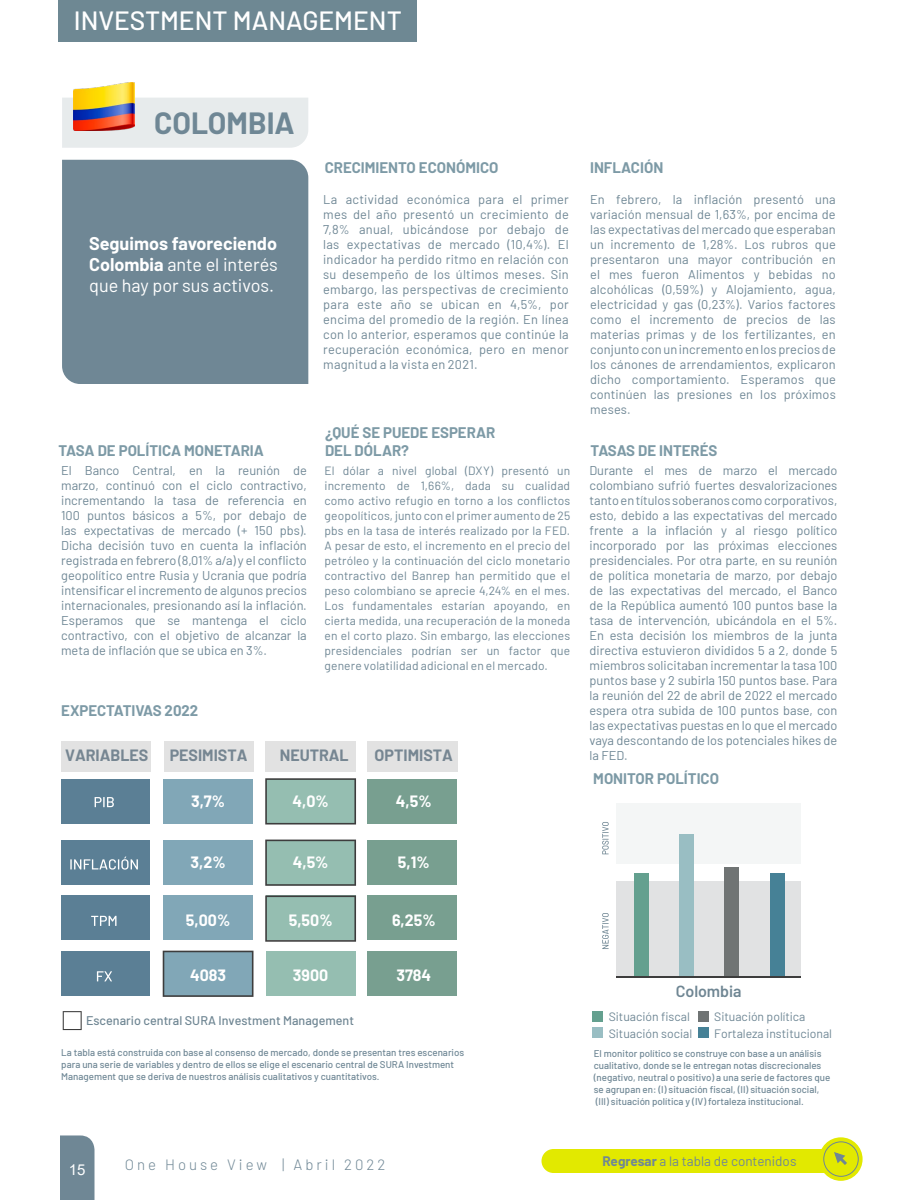
<style>
.page{position:relative;width:900px;height:1200px;background:#fff}
.page>*{position:absolute;margin:0;border:0;box-sizing:border-box;transform-origin:0 0}
.t1{font:700 30px "Barlow";color:#6f8795}
.t2{font:500 26.4px "Barlow";color:#fff}
.t3{font:18px/21px "Barlow";color:#fff;text-align:justify}
.t4{font:700 16.05px "Barlow";color:#fff}
.t5{font:700 16.05px "Barlow";color:#768692}
.t6{font:600 16.05px "Barlow";letter-spacing:-.005em;color:#6f8693}
.t7{font:700 15px/18px "Barlow";color:#7d9aa6}
.t8{font:300 15px "Barlow";letter-spacing:.2em;color:#6f8795}
.t9{font:15px "Arial";color:#fff}
.t10{font:13.5px "Barlow";color:#6f8795}
.t11{font:12.75px/15px "Barlow";color:#6f8795;text-align:justify}
.t12{font:500 12.6px "Barlow";color:#6f8693}
.t13{font:12.15px/16.8px "Barlow";color:#6f8795}
.t14{font:12px/15px "Barlow";letter-spacing:.01em;color:#6f8795;text-align:justify}
.t15{font:500 9.75px/12px "Barlow";color:#6f8795}
.s1{font-weight:700}
</style>
<div class="page">
<svg style="left:602px;top:822px;width:7px;height:32px"></svg>
<svg style="left:602px;top:913px;width:7px;height:36px"></svg>
<div style="left:593px;top:1012px;width:10px;height:10px;background:#64a08f"></div>
<div style="left:593px;top:1028px;width:10px;height:10px;background:#99bec3"></div>
<div style="left:698px;top:1012px;width:10px;height:10px;background:#707474"></div>
<div style="left:698px;top:1028px;width:10px;height:10px;background:#468196"></div>
<div style="left:616px;top:804px;width:185px;height:60px;background:#f4f6f6"></div>
<div style="left:616px;top:881px;width:185px;height:97px;background:#e1e2e3"></div>
<div style="left:679px;top:834px;width:15px;height:142px;background:#99bec3"></div>
<div style="left:725px;top:867px;width:14px;height:109px;background:#707474"></div>
<div style="left:770px;top:873px;width:14px;height:103px;background:#468196"></div>
<div style="left:634px;top:873px;width:14px;height:103px;background:#64a08f"></div>
<hr style="left:616px;top:976px;width:185px;height:2px;background:#3d3d3d">
<div style="left:61px;top:741px;width:89px;height:31px;background:#e2e2e2"></div>
<div style="left:164px;top:741px;width:89px;height:31px;background:#e2e2e2"></div>
<div style="left:265px;top:741px;width:91px;height:31px;background:#e2e2e2"></div>
<div style="left:367px;top:741px;width:90px;height:31px;background:#e2e2e2"></div>
<div style="left:61px;top:779px;width:89px;height:45px;background:#5b7f95"></div>
<div style="left:61px;top:840px;width:89px;height:44px;background:#5b7f95"></div>
<div style="left:61px;top:895px;width:89px;height:45px;background:#5b7f95"></div>
<div style="left:61px;top:952px;width:89px;height:44px;background:#5b7f95"></div>
<div style="left:164px;top:779px;width:89px;height:45px;background:#81a7b7"></div>
<div style="left:164px;top:840px;width:89px;height:44px;background:#81a7b7"></div>
<div style="left:164px;top:895px;width:89px;height:45px;background:#81a7b7"></div>
<div style="left:266px;top:952px;width:89px;height:44px;background:#95beb1"></div>
<div style="left:368px;top:779px;width:89px;height:45px;background:#789f90"></div>
<div style="left:368px;top:840px;width:89px;height:44px;background:#789f90"></div>
<div style="left:368px;top:895px;width:89px;height:45px;background:#789f90"></div>
<div style="left:368px;top:952px;width:89px;height:44px;background:#789f90"></div>
<svg style="left:63px;top:1011px;width:19px;height:19px"></svg>
<svg style="left:95px;top:797px;width:19px;height:10px"></svg>
<svg style="left:70px;top:857px;width:68px;height:13px"></svg>
<svg style="left:91px;top:916px;width:26px;height:10px"></svg>
<svg style="left:97px;top:971px;width:15px;height:10px"></svg>
<svg style="left:265px;top:778px;width:91px;height:47px;background:#8eb2a6"></svg>
<svg style="left:265px;top:840px;width:91px;height:46px;background:#8db2a6"></svg>
<svg style="left:265px;top:895px;width:91px;height:47px;background:#8db1a6"></svg>
<svg style="left:163px;top:951px;width:90px;height:46px;background:#7b9dac"></svg>
<div style="left:62px;top:98px;width:246px;height:50px;background:#e7ebec"></div>
<img style="left:73px;top:82px;width:62px;height:48px">
<div style="left:62px;top:160px;width:246px;height:224px;background:#6f8795"></div>
<div style="left:58px;top:0;width:359px;height:41px;background:#6e8893"></div>
<div style="left:542px;top:1149px;width:319px;height:24px;background:#e2e900;border-radius:12px"></div>
<svg style="left:819px;top:1137px;width:44px;height:44px"></svg>
<svg style="left:832px;top:1150px;width:18px;height:18px"></svg>
<div style="left:823px;top:1141px;width:36px;height:36px;border:1px solid #6f8795;border-radius:50%"></div>
<div style="left:60px;top:1135px;width:34px;height:65px;background:#6f8795"></div>
<h2 class="t2" style="left:74px;top:2px;width:330px">INVESTMENT MANAGEMENT</h2>
<h1 class="t1" style="left:154px;top:101px;width:142px">COLOMBIA</h1>
<h3 class="t3" style="left:89px;top:232px;width:190px"><span class="s1">Seguimos favoreciendo Colombia</span> ante el interés que hay por sus activos.</h3>
<p class="t7" style="left:58px;top:440px;width:207px">TASA DE POLÍTICA MONETARIA</p>
<p class="t7" style="left:325px;top:158px;width:175px">CRECIMIENTO ECONÓMICO</p>
<p class="t7" style="left:590px;top:158px;width:75px">INFLACIÓN</p>
<p class="t11" style="left:323px;top:191px;width:247px">La actividad económica para el primer mes del año presentó un crecimiento de 7,8% anual, ubicándose por debajo de las expectativas de mercado (10,4%). El indicador ha perdido ritmo en relación con su desempeño de los últimos meses. Sin embargo, las perspectivas de crecimiento para este año se ubican en 4,5%, por encima del promedio de la región. En línea con lo anterior, esperamos que continúe la recuperación económica, pero en menor magnitud a la vista en 2021.</p>
<p class="t11" style="left:590px;top:191px;width:247px">En febrero, la inflación presentó una variación mensual de 1,63%, por encima de las expectativas del mercado que esperaban un incremento de 1,28%. Los rubros que presentaron una mayor contribución en el mes fueron Alimentos y bebidas no alcohólicas (0,59%) y Alojamiento, agua, electricidad y gas (0,23%). Varios factores como el incremento de precios de las materias primas y de los fertilizantes, en conjunto con un incremento en los precios de los cánones de arrendamientos, explicaron dicho comportamiento. Esperamos que continúen las presiones en los próximos meses.</p>
<p class="t7" style="left:325px;top:423px;width:172px">¿QUÉ SE PUEDE ESPERAR<br>DEL DÓLAR?</p>
<p class="t7" style="left:591px;top:440px;width:128px">TASAS DE INTERÉS</p>
<p class="t14" style="left:325px;top:462px;width:247px">El dólar a nivel global (DXY) presentó un incremento de 1,66%, dada su cualidad como activo refugio en torno a los conflictos geopolíticos, junto con el primer aumento de 25 pbs en la tasa de interés realizado por la FED.<br>A pesar de esto, el incremento en el precio del petróleo y la continuación del ciclo monetario contractivo del Banrep han permitido que el peso colombiano se aprecie 4,24% en el mes.<br>Los fundamentales estarían apoyando, en cierta medida, una recuperación de la moneda en el corto plazo. Sin embargo, las elecciones presidenciales podrían ser un factor que genere volatilidad adicional en el mercado.</p>
<p class="t11" style="left:61px;top:462px;width:247px">El Banco Central, en la reunión de marzo, continuó con el ciclo contractivo, incrementando la tasa de referencia en 100 puntos básicos a 5%, por debajo de las expectativas de mercado (+ 150 pbs).<br>Dicha decisión tuvo en cuenta la inflación registrada en febrero (8,01% a/a) y el conflicto geopolítico entre Rusia y Ucrania que podría intensificar el incremento de algunos precios internacionales, presionando así la inflación.<br>Esperamos que se mantenga el ciclo contractivo, con el objetivo de alcanzar la meta de inflación que se ubica en 3%.</p>
<p class="t11" style="left:590px;top:462px;width:249px">Durante el mes de marzo el mercado colombiano sufrió fuertes desvalorizaciones tanto en títulos soberanos como corporativos, esto, debido a las expectativas del mercado frente a la inflación y al riesgo político incorporado por las próximas elecciones presidenciales. Por otra parte, en su reunión de política monetaria de marzo, por debajo de las expectativas del mercado, el Banco de la República aumentó 100 puntos base la tasa de intervención, ubicándola en el 5%.<br>En esta decisión los miembros de la junta directiva estuvieron divididos 5 a 2, donde 5 miembros solicitaban incrementar la tasa 100 puntos base y 2 subirla 150 puntos base. Para la reunión del 22 de abril de 2022 el mercado espera otra subida de 100 puntos base, con las expectativas puestas en lo que el mercado vaya descontando de los potenciales hikes de la FED.</p>
<p class="t7" style="left:61px;top:700px;width:139px">EXPECTATIVAS 2022</p>
<p class="t5" style="left:65px;top:744px;width:85px">VARIABLES</p>
<p class="t5" style="left:170px;top:744px;width:79px">PESIMISTA</p>
<p class="t5" style="left:280px;top:744px;width:71px">NEUTRAL</p>
<p class="t5" style="left:375px;top:744px;width:80px">OPTIMISTA</p>
<p class="t4" style="left:191px;top:789px;width:36px">3,7%</p>
<p class="t4" style="left:293px;top:789px;width:38px">4,0%</p>
<p class="t4" style="left:396px;top:789px;width:37px">4,5%</p>
<p class="t4" style="left:191px;top:850px;width:37px">3,2%</p>
<p class="t4" style="left:293px;top:850px;width:37px">4,5%</p>
<p class="t4" style="left:398px;top:850px;width:33px">5,1%</p>
<p class="t4" style="left:186px;top:908px;width:46px">5,00%</p>
<p class="t4" style="left:289px;top:908px;width:45px">5,50%</p>
<p class="t4" style="left:392px;top:908px;width:45px">6,25%</p>
<p class="t4" style="left:190px;top:964px;width:38px">4083</p>
<p class="t4" style="left:293px;top:964px;width:37px">3900</p>
<p class="t4" style="left:396px;top:964px;width:36px">3784</p>
<p class="t12" style="left:86px;top:1011px;width:269px">Escenario central SURA Investment Management</p>
<p class="t7" style="left:593px;top:768px;width:127px">MONITOR POLÍTICO</p>
<p class="t6" style="left:676px;top:979px;width:67px">Colombia</p>
<p class="t13" style="left:609px;top:1007px;width:85px">Situación fiscal<br>Situación social</p>
<p class="t13" style="left:714px;top:1007px;width:119px">Situación política<br>Fortaleza institucional</p>
<p class="t15" style="left:61px;top:1046px;width:404px">La tabla está construida con base al consenso de mercado, donde se presentan tres escenarios para una serie de variables y dentro de ellos se elige el escenario central de SURA Investment<br>Management que se deriva de nuestros análisis cualitativos y cuantitativos.</p>
<p class="t15" style="left:594px;top:1047px;width:238px">El monitor político se construye con base a un análisis cualitativo, donde se le entregan notas discrecionales (negativo, neutral o positivo) a una serie de factores que se agrupan en: (I) situación fiscal, (II) situación social, (III) situación política y (IV) fortaleza institucional.</p>
<p class="t9" style="left:69px;top:1160px;width:18px">15</p>
<p class="t8" style="left:125px;top:1154px;width:262px">One House View | Abril 2022</p>
<p class="t10" style="left:602px;top:1151px;width:196px"><span class="s1">Regresar</span> a la tabla de contenidos</p>
</div>
